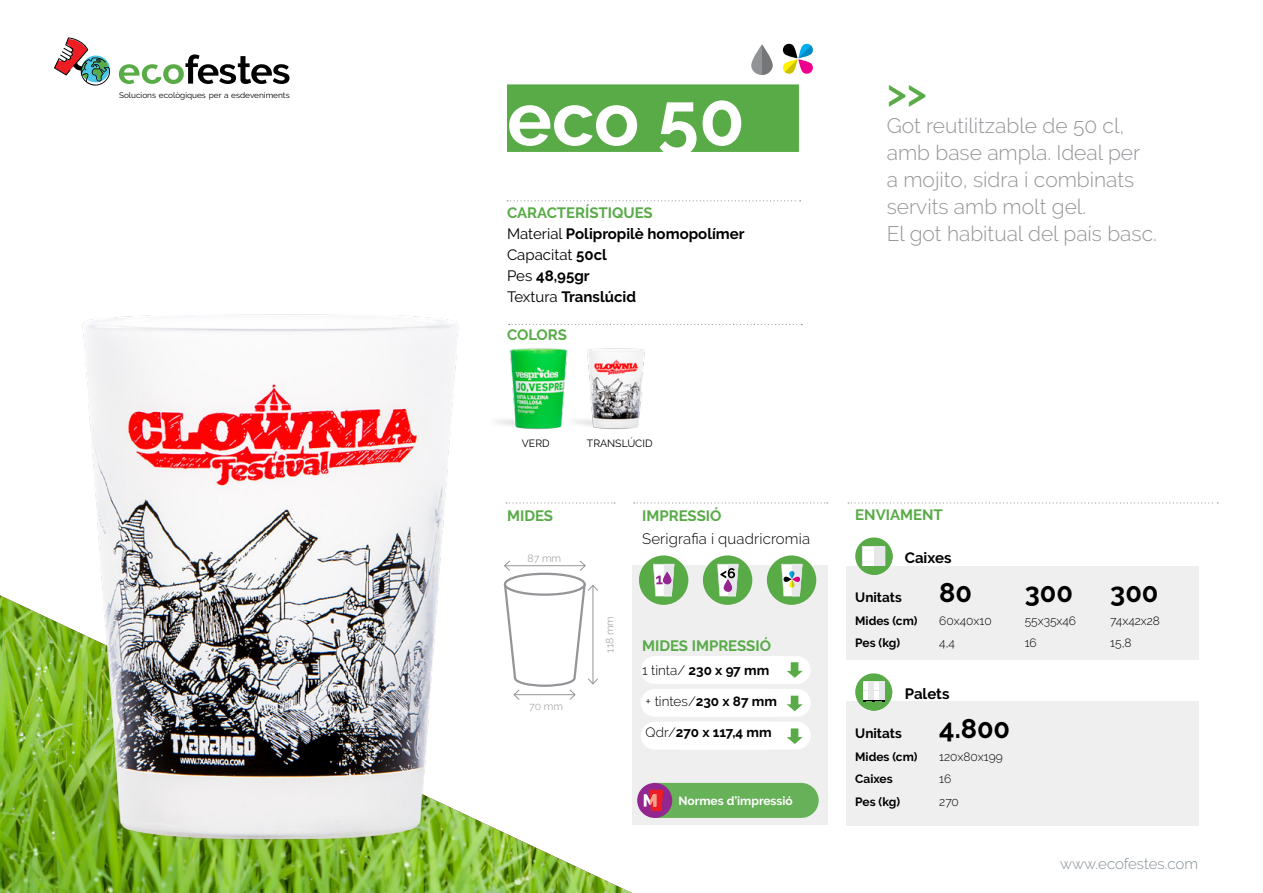
<style>
.page{position:relative;width:1263px;height:893px;background:#fff}
.page>*{position:absolute;margin:0;border:0;box-sizing:border-box;transform-origin:0 0}
.t1{font:700 75px "Raleway";color:#fff}
.t2{font:600 39px "Raleway";color:#58ab47}
.t3{font:700 27px "Raleway";color:#000}
.t4{font:300 21px/27px "Raleway";color:#939598}
.t5{font:700 15px/21px "Raleway";color:#000}
.t6{font:700 15px "Raleway";color:#58ab47}
.t7{font:300 15px "Raleway";letter-spacing:.01em;color:#000}
.t8{font:300 15px "Raleway";color:#838d93}
.t9{font:700 13.5px "Raleway";color:#000}
.t10{font:300 13.5px "Raleway";color:#000}
.t11{font:300 12px "Raleway";color:#000}
.t12{font:700 12px "Raleway";color:#000}
.t13{font:700 12px "Raleway";color:#fff}
.t14{font:10.5px "Raleway";color:#000}
.t15{font:300 10.5px "Raleway";color:#939598}
.t16{font:7.95px "Raleway";color:#000}
.s1{color:#58ab47}
.s2{font-weight:400}
.s3{font-weight:300}
.s4{font-weight:700}
</style>
<div class="page">
<div style="left:632px;top:566px;width:195px;height:259px;background:#efeff0"></div>
<div style="left:846px;top:566px;width:352px;height:93px;background:#efeff0"></div>
<div style="left:846px;top:701px;width:352px;height:124px;background:#efeff0"></div>
<svg style="left:506px;top:502px;width:109px;height:1px"></svg>
<svg style="left:634px;top:502px;width:194px;height:1px"></svg>
<svg style="left:848px;top:502px;width:370px;height:1px"></svg>
<svg style="left:509px;top:324px;width:293px;height:1px"></svg>
<svg style="left:507px;top:200px;width:294px;height:1px"></svg>
<img style="left:0;top:595px;width:632px;height:298px">
<svg style="left:637px;top:783px;width:35px;height:35px"></svg>
<svg style="left:644px;top:783px;width:175px;height:35px;background:#75a261"></svg>
<div style="left:639px;top:555px;width:49px;height:50px;background:#58ab47;border-radius:50%"></div>
<svg style="left:653px;top:564px;width:21px;height:32px"></svg>
<svg style="left:503px;top:560px;width:96px;height:141px"></svg>
<div style="left:767px;top:555px;width:49px;height:50px;background:#58ab47;border-radius:50%"></div>
<svg style="left:781px;top:564px;width:21px;height:32px"></svg>
<svg style="left:792px;top:577px;width:8px;height:5px"></svg>
<div style="left:703px;top:555px;width:49px;height:50px;background:#58ab47;border-radius:50%"></div>
<svg style="left:717px;top:564px;width:21px;height:32px"></svg>
<svg style="left:782px;top:43px;width:31px;height:31px"></svg>
<svg style="left:751px;top:44px;width:22px;height:31px"></svg>
<svg style="left:762px;top:44px;width:11px;height:31px"></svg>
<svg style="left:641px;top:656px;width:170px;height:93px"></svg>
<img style="left:573px;top:348px;width:72px;height:81px">
<img style="left:495px;top:348px;width:73px;height:82px">
<div style="left:507px;top:84px;width:292px;height:68px;background:#58ab47"></div>
<img style="left:54px;top:314px;width:436px;height:531px">
<svg style="left:119px;top:54px;width:170px;height:30px"></svg>
<svg style="left:54px;top:37px;width:56px;height:49px"></svg>
<svg style="left:855px;top:537px;width:38px;height:38px"></svg>
<svg style="left:862px;top:547px;width:31px;height:28px"></svg>
<div style="left:874px;top:547px;width:11px;height:18px;background:#e6e7e8"></div>
<svg style="left:855px;top:673px;width:37px;height:38px"></svg>
<svg style="left:863px;top:682px;width:29px;height:29px"></svg>
<p class="t16" style="left:119px;top:90px;width:172px">Solucions ecològiques per a esdeveniments</p>
<h1 class="t1" style="left:507px;top:76px;width:239px">eco 50</h1>
<p class="t5" style="left:507px;top:202px;width:239px"><span class="s1">CARACTERÍSTIQUES<br></span><span class="s2">Material</span> Polipropilè homopolímer<br><span class="s2">Capacitat</span> 50cl<br><span class="s2">Pes</span> 48,95gr<br><span class="s2">Textura</span> Translúcid</p>
<p class="t6" style="left:507px;top:326px;width:62px">COLORS</p>
<p class="t14" style="left:522px;top:437px;width:29px">VERD</p>
<p class="t14" style="left:587px;top:437px;width:67px">TRANSLÚCID</p>
<p class="t6" style="left:507px;top:507px;width:47px">MIDES</p>
<p class="t6" style="left:642px;top:507px;width:81px">IMPRESSIÓ</p>
<p class="t7" style="left:642px;top:530px;width:169px">Serigrafia i quadricromia</p>
<p class="t15" style="left:527px;top:552px;width:35px">87 mm</p>
<p class="t15" style="left:529px;top:700px;width:35px">70 mm</p>
<p class="t15" style="left:604px;top:653px;width:38px;rotate:-90deg">118 mm</p>
<p class="t6" style="left:642px;top:637px;width:130px">MIDES IMPRESSIÓ</p>
<p class="t9" style="left:642px;top:662px;width:129px"><span class="s3">1 tinta/</span> 230 x 97 mm</p>
<p class="t10" style="left:646px;top:693px;width:133px">+ tintes/<span class="s4">230 x 87 mm</span></p>
<p class="t9" style="left:646px;top:725px;width:128px"><span class="s3">Qdr/</span>270 x 117,4 mm</p>
<p class="t13" style="left:678px;top:793px;width:116px">Normes d’impressió</p>
<h2 class="t2" style="left:887px;top:70px;width:41px">&gt;&gt;</h2>
<p class="t4" style="left:887px;top:112px;width:272px">Got reutilitzable de 50 cl, amb base ampla. Ideal per<br>a mojito, sidra i combinats servits amb molt gel.<br>El got habitual del país basc.</p>
<p class="t6" style="left:855px;top:506px;width:89px">ENVIAMENT</p>
<p class="t5" style="left:905px;top:547px;width:48px">Caixes</p>
<p class="t9" style="left:855px;top:590px;width:48px">Unitats</p>
<p class="t3" style="left:939px;top:577px;width:34px">80</p>
<p class="t3" style="left:1025px;top:577px;width:50px">300</p>
<p class="t3" style="left:1110px;top:577px;width:50px">300</p>
<p class="t12" style="left:855px;top:614px;width:64px">Mides (cm)</p>
<p class="t11" style="left:939px;top:614px;width:54px">60x40x10</p>
<p class="t11" style="left:1025px;top:614px;width:53px">55x35x46</p>
<p class="t11" style="left:1110px;top:614px;width:51px">74x42x28</p>
<p class="t12" style="left:855px;top:636px;width:46px">Pes (kg)</p>
<p class="t11" style="left:939px;top:636px;width:17px">4,4</p>
<p class="t11" style="left:1025px;top:636px;width:14px">16</p>
<p class="t11" style="left:1110px;top:636px;width:23px">15,8</p>
<p class="t5" style="left:905px;top:683px;width:46px">Palets</p>
<p class="t9" style="left:855px;top:726px;width:48px">Unitats</p>
<p class="t3" style="left:939px;top:713px;width:72px">4.800</p>
<p class="t12" style="left:855px;top:750px;width:64px">Mides (cm)</p>
<p class="t11" style="left:939px;top:749px;width:65px">120x80x199</p>
<p class="t12" style="left:855px;top:772px;width:39px">Caixes</p>
<p class="t11" style="left:939px;top:772px;width:14px">16</p>
<p class="t12" style="left:855px;top:795px;width:46px">Pes (kg)</p>
<p class="t11" style="left:939px;top:794px;width:21px">270</p>
<p class="t8" style="left:1060px;top:855px;width:140px">www.ecofestes.com</p>
</div>
